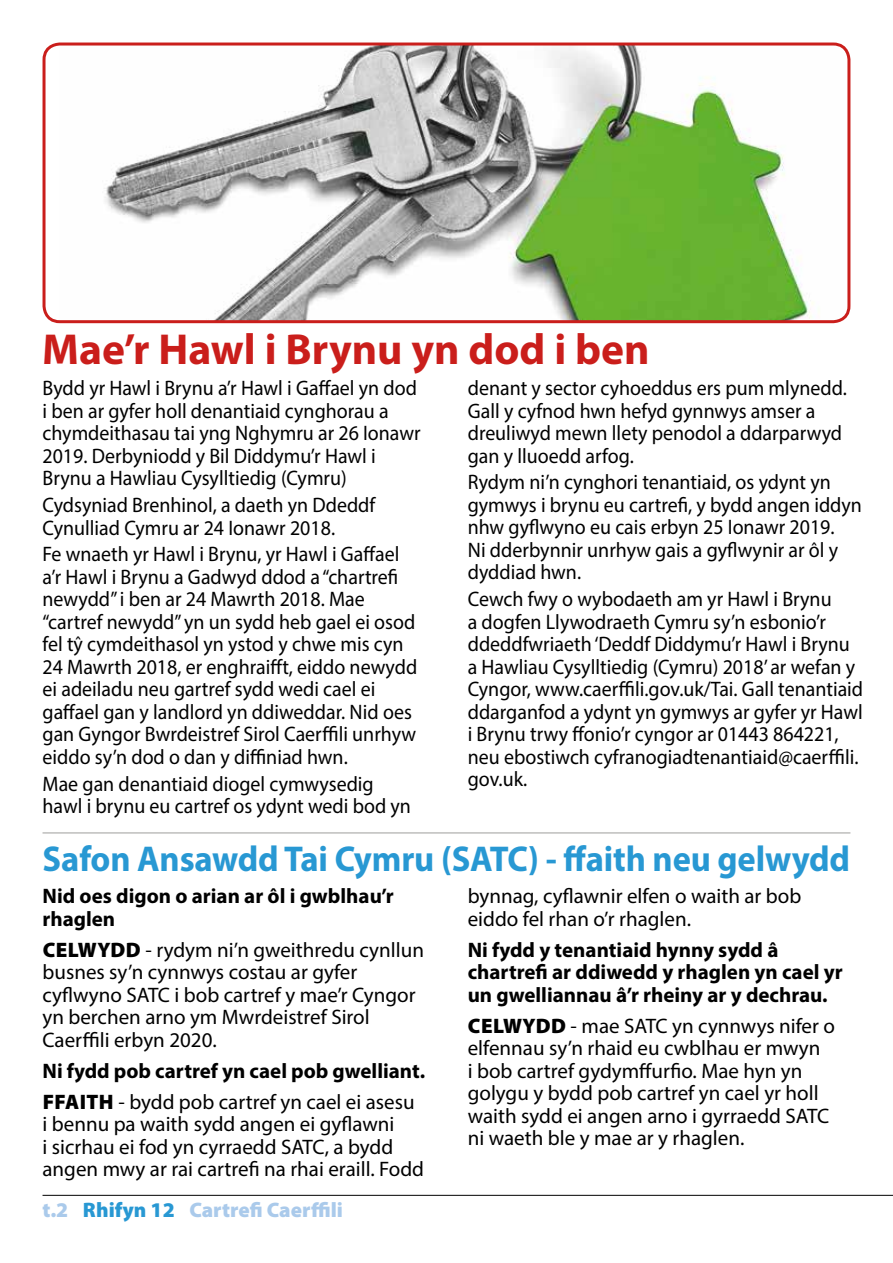
<style>
.page{position:relative;width:893px;height:1263px;background:#fff}
.page>*{position:absolute;margin:0;border:0;box-sizing:border-box;transform-origin:0 0}
.t1{font:700 43.5px "Myriad Pro";color:#ca1e1b}
.t2{font:700 36px "Myriad Pro";letter-spacing:-.005em;color:#2898d3;scale:.96 1}
.t3{font:21px/22.5px "Myriad Pro";color:#000;scale:.95 1}
.t4{font:21px/22.5px "Myriad Pro";color:#000}
.t5{font:700 21px/22.5px "Myriad Pro";color:#000}
.t6{font:900 21px "Myriad Pro";color:#aacaeb}
.s1{font-weight:900}
.s2{font-weight:400}
.s3{color:#2898d3}
</style>
<div class="page">
<hr style="left:43px;top:1195px;width:850px;height:1px;background:#000">
<img style="left:104px;top:44px;width:745px;height:278px">
<div style="left:43px;top:43px;width:807px;height:280px;border:3px solid #ca1e1b;border-radius:16px"></div>
<hr style="left:43px;top:832px;width:807px;height:1px;background:#9d9d9c">
<h1 class="t1" style="left:42px;top:321px;width:609px">Mae’r Hawl i Brynu yn dod i ben</h1>
<p class="t3" style="left:43px;top:377px;width:399px">Bydd yr Hawl i Brynu a’r Hawl i Gaffael yn dod i ben ar gyfer holl denantiaid cynghorau a chymdeithasau tai yng Nghymru ar 26 Ionawr 2019. Derbyniodd y Bil Diddymu’r Hawl i Brynu a Hawliau Cysylltiedig (Cymru)</p>
<p class="t3" style="left:43px;top:493px;width:352px">Cydsyniad Brenhinol, a daeth yn Ddeddf<br>Cynulliad Cymru ar 24 Ionawr 2018.</p>
<p class="t3" style="left:43px;top:543px;width:396px">Fe wnaeth yr Hawl i Brynu, yr Hawl i Gaffael a’r Hawl i Brynu a Gadwyd ddod a “chartrefi newydd” i ben ar 24 Mawrth 2018. Mae “cartref newydd” yn un sydd heb gael ei osod fel tŷ cymdeithasol yn ystod y chwe mis cyn 24 Mawrth 2018, er enghraifft, eiddo newydd ei adeiladu neu gartref sydd wedi cael ei gaffael gan y landlord yn ddiweddar. Nid oes gan Gyngor Bwrdeistref Sirol Caerffili unrhyw eiddo sy’n dod o dan y diffiniad hwn.</p>
<p class="t3" style="left:43px;top:772px;width:389px">Mae gan denantiaid diogel cymwysedig hawl i brynu eu cartref os ydynt wedi bod yn</p>
<p class="t3" style="left:468px;top:377px;width:401px">denant y sector cyhoeddus ers pum mlynedd.<br>Gall y cyfnod hwn hefyd gynnwys amser a dreuliwyd mewn llety penodol a ddarparwyd gan y lluoedd arfog.</p>
<p class="t3" style="left:468px;top:471px;width:416px">Rydym ni’n cynghori tenantiaid, os ydynt yn gymwys i brynu eu cartrefi, y bydd angen iddyn nhw gyflwyno eu cais erbyn 25 Ionawr 2019.<br>Ni dderbynnir unrhyw gais a gyflwynir ar ôl y dyddiad hwn.</p>
<p class="t3" style="left:468px;top:588px;width:418px">Cewch fwy o wybodaeth am yr Hawl i Brynu<br>a dogfen Llywodraeth Cymru sy’n esbonio’r ddeddfwriaeth ‘Deddf Diddymu’r Hawl i Brynu a Hawliau Cysylltiedig (Cymru) 2018’ ar wefan y Cyngor, www.caerffili.gov.uk/Tai. Gall tenantiaid ddarganfod a ydynt yn gymwys ar gyfer yr Hawl i Brynu trwy ffonio’r cyngor ar 01443 864221, neu ebostiwch cyfranogiadtenantiaid@caerffili. gov.uk.</p>
<h2 class="t2" style="left:43px;top:835px;width:843px">Safon Ansawdd Tai Cymru (SATC) - ffaith neu gelwydd</h2>
<p class="t5" style="left:43px;top:884px;width:353px">Nid oes digon o arian ar ôl i gwblhau’r rhaglen</p>
<p class="t4" style="left:43px;top:938px;width:383px"><span class="s1">CELWYDD</span> - rydym ni’n gweithredu cynllun busnes sy’n cynnwys costau ar gyfer cyflwyno SATC i bob cartref y mae’r Cyngor yn berchen arno ym Mwrdeistref Sirol Caerffili erbyn 2020.</p>
<p class="t5" style="left:43px;top:1054px;width:384px;line-height:31px">Ni fydd pob cartref yn cael pob gwelliant.<br><span class="s1">FFAITH</span> <span class="s2">- bydd pob cartref yn cael ei asesu</span></p>
<p class="t4" style="left:43px;top:1112px;width:383px">i bennu pa waith sydd angen ei gyflawni<br>i sicrhau ei fod yn cyrraedd SATC, a bydd angen mwy ar rai cartrefi na rhai eraill. Fodd</p>
<p class="t4" style="left:468px;top:884px;width:335px">bynnag, cyflawnir elfen o waith ar bob eiddo fel rhan o’r rhaglen.</p>
<p class="t5" style="left:468px;top:938px;width:377px">Ni fydd y tenantiaid hynny sydd â chartrefi ar ddiwedd y rhaglen yn cael yr un gwelliannau â’r rheiny ar y dechrau.</p>
<p class="t4" style="left:468px;top:1014px;width:369px"><span class="s1">CELWYDD</span> - mae SATC yn cynnwys nifer o elfennau sy’n rhaid eu cwblhau er mwyn<br>i bob cartref gydymffurfio. Mae hyn yn golygu y bydd pob cartref yn cael yr holl waith sydd ei angen arno i gyrraedd SATC ni waeth ble y mae ar y rhaglen.</p>
<p class="t6" style="left:43px;top:1196px;width:302px">t.2 <span class="s3">Rhifyn 12</span> Cartrefi Caerffili</p>
</div>
